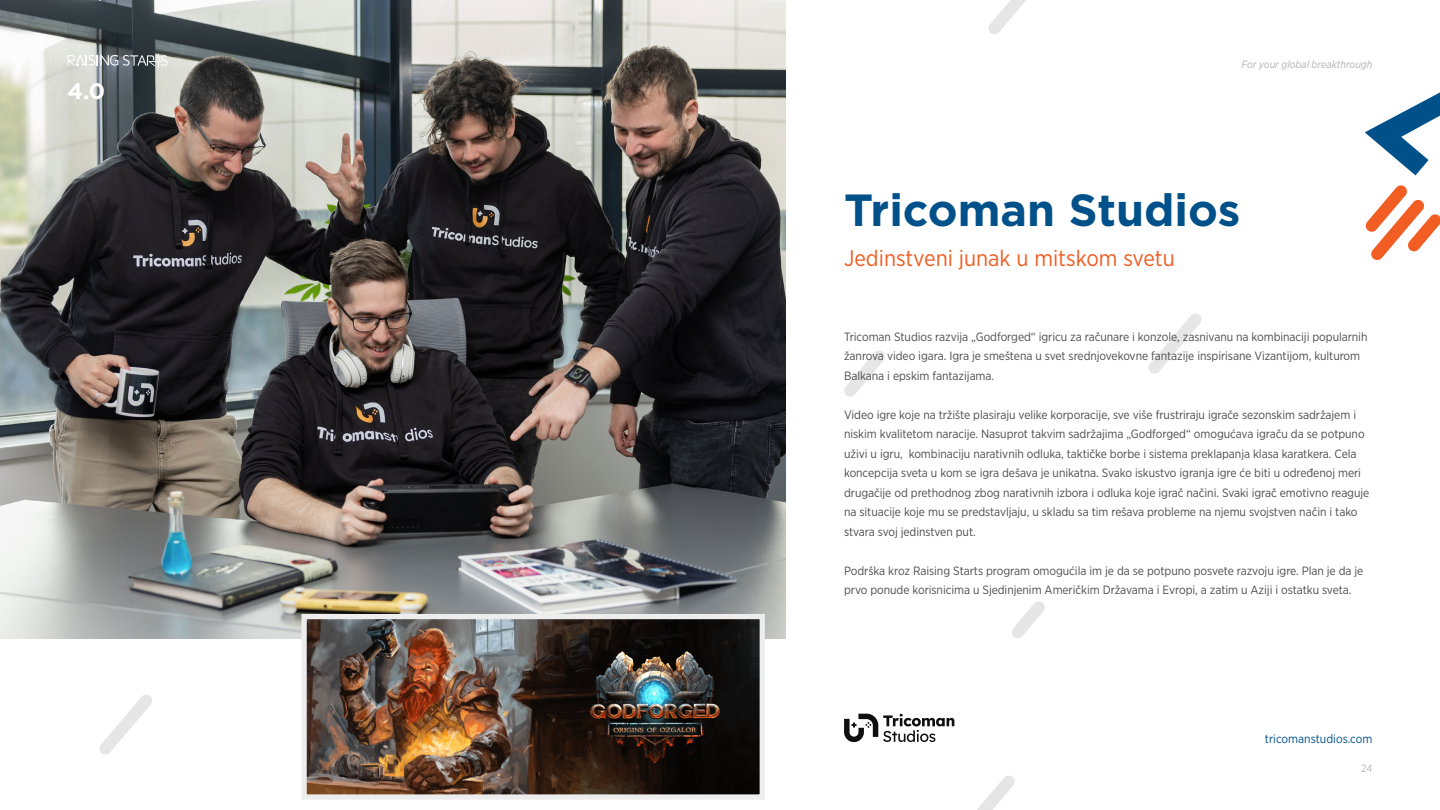
<style>
.page{position:relative;width:1440px;height:810px;background:#fff}
.page>*{position:absolute;margin:0;border:0;box-sizing:border-box;transform-origin:0 0}
.t1{font:700 45px "Gotham";color:#005089}
.t2{font:22.5px "Gotham Narrow";color:#f15d22}
.t3{font:700 22.5px "Gotham";color:#fff}
.t4{font:12px/19.5px "Gotham Narrow";letter-spacing:-.005em;color:#4d4d4d}
.t5{font:12px "Gotham Narrow";color:#005089}
.t6{font:italic 10.5px "Gotham Narrow";color:#b3b3b3}
.t7{font:10.5px "Gotham Narrow";color:#b3b3b3}
</style>
<div class="page">
<svg style="left:99px;top:694px;width:53px;height:61px"></svg>
<svg style="left:844px;top:350px;width:41px;height:47px"></svg>
<img style="left:0;top:0;width:786px;height:638px">
<svg style="left:1365px;top:92px;width:75px;height:83px"></svg>
<svg style="left:1365px;top:185px;width:75px;height:75px"></svg>
<svg style="left:977px;top:775px;width:38px;height:35px"></svg>
<svg style="left:988px;top:0;width:38px;height:34px"></svg>
<svg style="left:1012px;top:601px;width:33px;height:37px"></svg>
<svg style="left:1149px;top:313px;width:52px;height:61px"></svg>
<svg style="left:844px;top:714px;width:110px;height:28px"></svg>
<svg style="left:68px;top:53px;width:99px;height:15px"></svg>
<img style="left:308px;top:620px;width:451px;height:174px">
<div style="left:302px;top:614px;width:463px;height:186px;border:5px solid #ededed"></div>
<h2 class="t3" style="left:68px;top:76px;width:39px">4.0</h2>
<p class="t6" style="left:1241px;top:57px;width:133px">For your global breakthrough</p>
<h1 class="t1" style="left:844px;top:180px;width:398px">Tricoman Studios</h1>
<h2 class="t2" style="left:844px;top:244px;width:332px">Jedinstveni junak u mitskom svetu</h2>
<p class="t4" style="left:844px;top:327px;width:525px">Tricoman Studios razvija „Godforged“ igricu za računare i konzole, zasnivanu na kombinaciji popularnih žanrova video igara. Igra je smeštena u svet srednjovekovne fantazije inspirisane Vizantijom, kulturom<br>Balkana i epskim fantazijama.</p>
<p class="t4" style="left:844px;top:405px;width:527px">Video igre koje na tržište plasiraju velike korporacije, sve više frustriraju igrače sezonskim sadržajem i niskim kvalitetom naracije. Nasuprot takvim sadržajima „Godforged“ omogućava igraču da se potpuno uživi u igru, kombinaciju narativnih odluka, taktičke borbe i sistema preklapanja klasa karatkera. Cela koncepcija sveta u kom se igra dešava je unikatna. Svako iskustvo igranja igre će biti u određenoj meri drugačije od prethodnog zbog narativnih izbora i odluka koje igrač načini. Svaki igrač emotivno reaguje na situacije koje mu se predstavljaju, u skladu sa tim rešava probleme na njemu svojstven način i tako stvara svoj jedinstven put.</p>
<p class="t4" style="left:844px;top:561px;width:521px">Podrška kroz Raising Starts program omogućila im je da se potpuno posvete razvoju igre. Plan je da je prvo ponude korisnicima u Sjedinjenim Američkim Državama i Evropi, a zatim u Aziji i ostatku sveta.</p>
<p class="t5" style="left:1265px;top:731px;width:109px">tricomanstudios.com</p>
<p class="t7" style="left:1361px;top:762px;width:13px">24</p>
</div>
